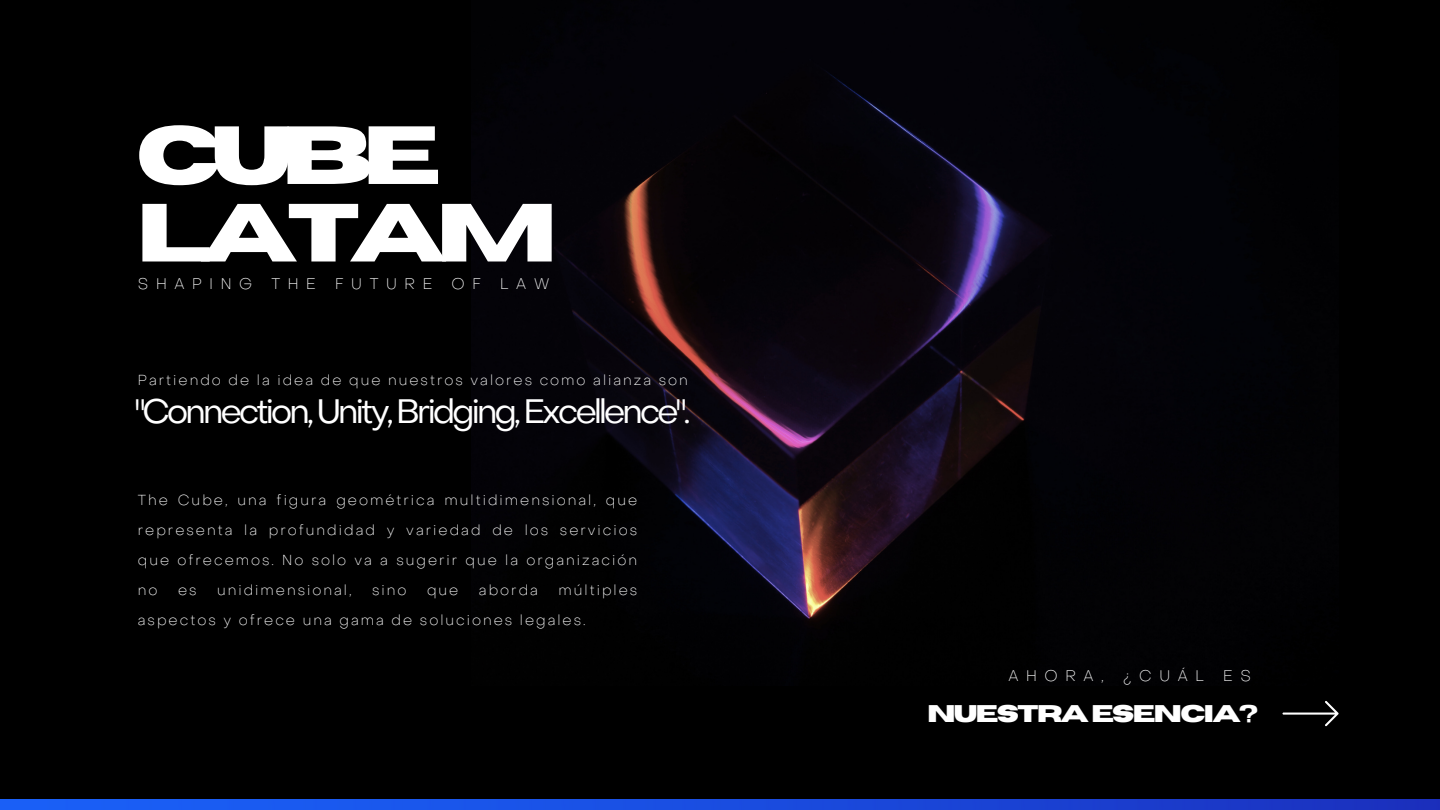
<style>
.page{position:relative;width:1440px;height:810px;background:#000}
.page>*{position:absolute;margin:0;border:0;box-sizing:border-box;transform-origin:0 0}
.t1{font:700 82.2px/77.5px "Horizon";letter-spacing:-.135em;color:#fff}
.t2{font:33.7px "Object Sans";letter-spacing:-.08em;color:#fff}
.t3{font:700 24px "Horizon";letter-spacing:-.08em;color:#fff}
.t4{font:100 15.3px "Object Sans";letter-spacing:.5em;color:#fff}
.t5{font:100 14.5px/30px "Object Sans";letter-spacing:.135em;color:#fff;text-align:justify}
</style>
<div class="page">
<img style="left:554px;top:59px;width:503px;height:564px">
<svg style="left:1282px;top:701px;width:57px;height:25px"></svg>
<img style="left:0;top:800px;width:1440px;height:10px">
<p class="t1" style="left:136px;top:119px;width:424px">CUBE<br>LATAM</p>
<p class="t4" style="left:138px;top:278px;width:66px">SHAP</p>
<p class="t4" style="left:210px;top:278px;width:72px">ING T</p>
<p class="t4" style="left:288px;top:278px;width:57px">HE F</p>
<p class="t4" style="left:351px;top:278px;width:83px">UTURE</p>
<p class="t4" style="left:452px;top:278px;width:99px">OF LAW</p>
<p class="t5" style="left:138px;top:366px;width:552px">Partiendo de la idea de que nuestros valores como alianza son</p>
<p class="t2" style="left:135px;top:398px;width:557px">"Connection, Unity, Bridging, Excellence".</p>
<p class="t5" style="left:138px;top:486px;width:501px">The Cube, una figura geométrica multidimensional, que representa la profundidad y variedad de los servicios que ofrecemos. No solo va a sugerir que la organización no</p>
<p class="t5" style="left:138px;top:576px;width:501px;text-indent:421px">mú ltiples aspectos y ofrece una gama de soluciones legales.</p>
<p class="t5" style="left:178px;top:576px;width:20px">es</p>
<p class="t5" style="left:217px;top:576px;width:136px">unidimensional,</p>
<p class="t5" style="left:372px;top:576px;width:36px">sino</p>
<p class="t5" style="left:427px;top:576px;width:33px">que</p>
<p class="t5" style="left:479px;top:576px;width:61px">aborda</p>
<p class="t4" style="left:1008px;top:669px;width:244px">AHORA, ¿CUÁ L ES</p>
<p class="t3" style="left:927px;top:702px;width:333px">NUESTRA ESENCIA?</p>
</div>
